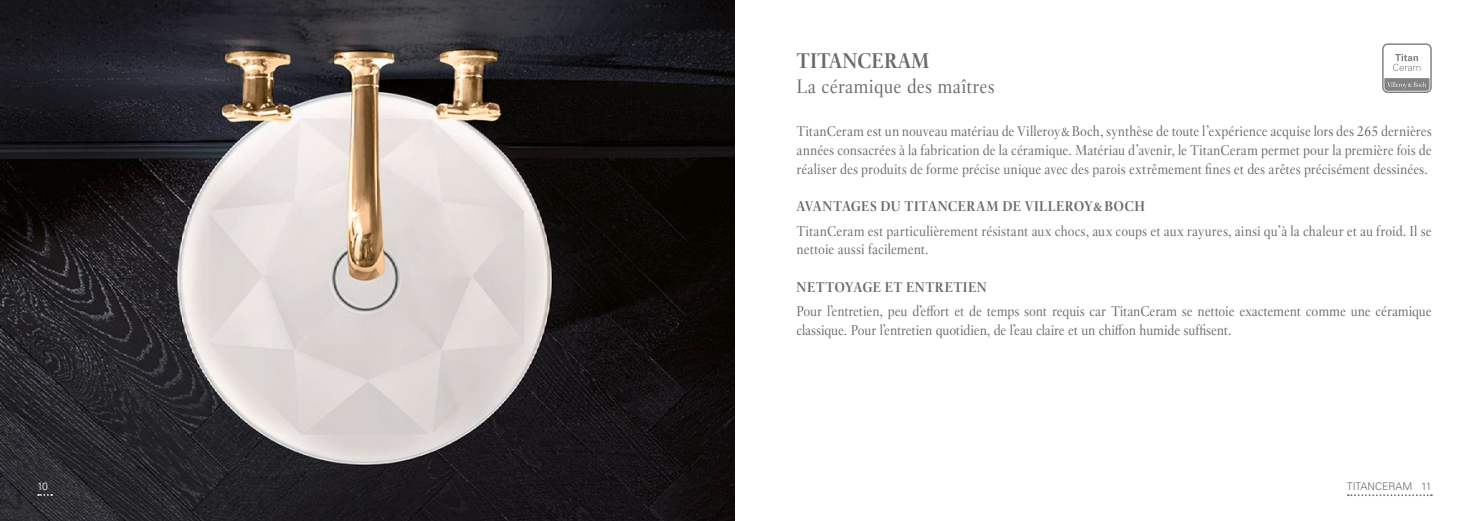
<style>
.page{position:relative;width:1469px;height:521px;background:#fff}
.page>*{position:absolute;margin:0;border:0;box-sizing:border-box;transform-origin:0 0}
.t1{font:700 21px "Villeroy Boch";color:#67696b}
.t2{font:19.25px "Villeroy Boch";letter-spacing:.01em;color:#67696b}
.t3{font:14px/18.6px "Villeroy Boch";letter-spacing:-.01em;color:#67696b}
.t4{font:700 14px "Villeroy Boch";letter-spacing:.025em;color:#67696b}
.t5{font:300 10.5px "Univers LT";color:#67696b}
.t6{font:300 10.5px "Univers LT";color:#fff}
</style>
<div class="page">
<img style="left:0;top:0;width:734px;height:521px">
<svg style="left:1347px;top:494px;width:84px;height:2px"></svg>
<svg style="left:38px;top:494px;width:14px;height:2px"></svg>
<svg style="left:1382px;top:43px;width:49px;height:50px"></svg>
<div style="left:1383px;top:45px;width:47px;height:47px;background:#fff;border-radius:4px"></div>
<svg style="left:1384px;top:78px;width:45px;height:13px"></svg>
<svg style="left:1393px;top:54px;width:27px;height:17px"></svg>
<h1 class="t1" style="left:796px;top:48px;width:135px">TITANCERAM</h1>
<h2 class="t2" style="left:796px;top:74px;width:200px">La céramique des maîtres</h2>
<p class="t3" style="left:796px;top:122px;width:637px;text-align:justify">TitanCeram est un nouveau matériau de Villeroy&amp;Boch, synthèse de toute l’expérience acquise lors des 265 dernières années consacrées à la fabrication de la céramique. Matériau d’avenir, le TitanCeram permet pour la première fois de réaliser des produits de forme précise unique avec des parois extrêmement fines et des arêtes précisément dessinées.</p>
<p class="t4" style="left:796px;top:197px;width:350px">AVANTAGES DU TITANCERAM DE VILLEROY&amp;BOCH</p>
<p class="t3" style="left:796px;top:222px;width:636px">TitanCeram est particulièrement résistant aux chocs, aux coups et aux rayures, ainsi qu’à la chaleur et au froid. Il se nettoie aussi facilement.</p>
<p class="t4" style="left:796px;top:278px;width:192px">NETTOYAGE ET ENTRETIEN</p>
<p class="t3" style="left:796px;top:302px;width:636px">Pour l’entretien, peu d’effort et de temps sont requis car TitanCeram se nettoie exactement comme une céramique classique. Pour l’entretien quotidien, de l’eau claire et un chiffon humide suffisent.</p>
<p class="t6" style="left:37px;top:480px;width:12px">10</p>
<p class="t5" style="left:1346px;top:480px;width:86px">TITANCERAM 11</p>
</div>
